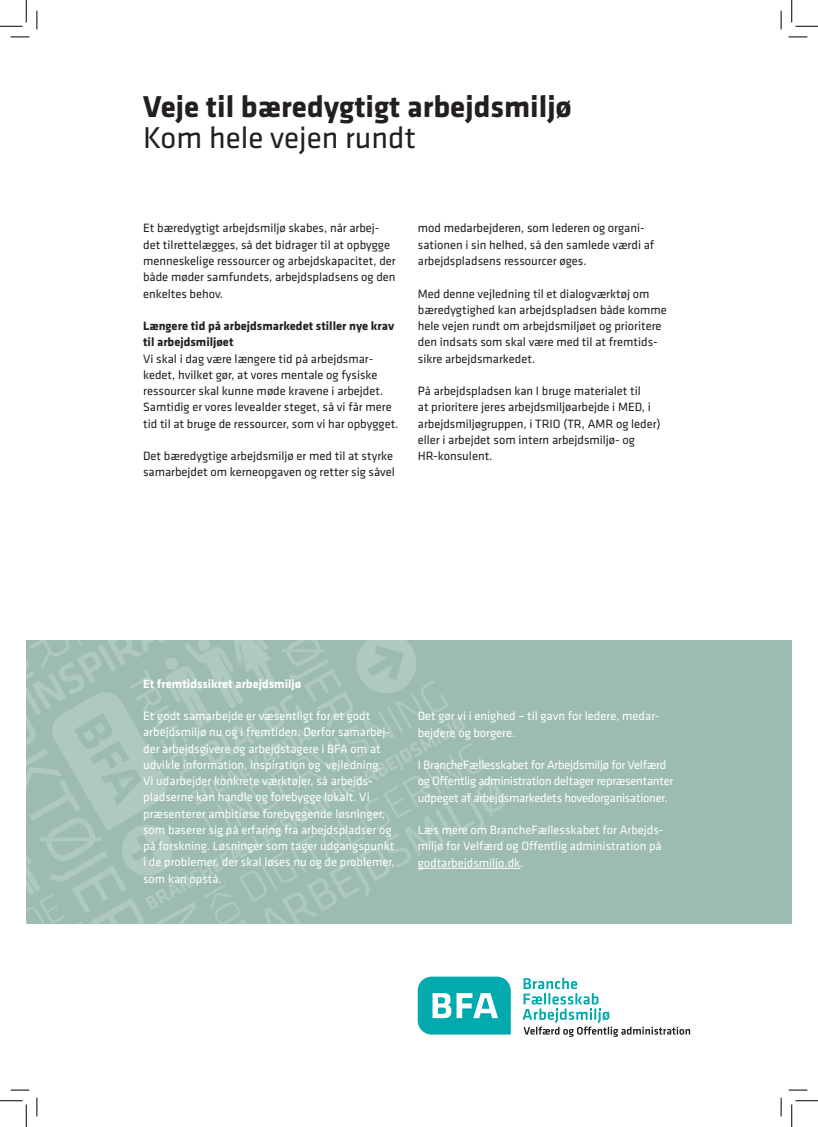
<style>
.page{position:relative;width:818px;height:1127px;background:#fff}
.page>*{position:absolute;margin:0;border:0;box-sizing:border-box;transform-origin:0 0}
.Manchet{font:700 31.25px "Klavika";color:#231f20}
.Manchet-2{font:31.25px "Klavika";color:#231f20}
.Brødtekst{font:12.5px/16.2px "Klavika";color:#231f20}
.Brødtekst-2{font:12.5px/16.2px "Klavika";color:#fff}
.Brødtekst-3{font:12.5px/16.2px "Klavika";letter-spacing:-.02em;color:#fff}
.Mellemrubrik_Lille{font:700 12.5px/16.2px "Klavika";color:#231f20}
.Brødtekst-4{font:700 12.5px "Klavika";color:#fff}
</style>
<div class="page">
<div style="left:26px;top:639px;width:766px;height:284px;background:#9cbbb2"></div>
<svg style="left:26px;top:639px;width:480px;height:284px"></svg>
<hr style="left:418px;top:867px;width:102px;height:1px;background:#fff">
<svg style="left:418px;top:976px;width:93px;height:58px"></svg>
<svg style="left:522px;top:977px;width:168px;height:59px"></svg>
<svg style="left:11px;top:36px;width:18px;height:2px"></svg>
<svg style="left:788px;top:36px;width:19px;height:2px"></svg>
<svg style="left:11px;top:1089px;width:18px;height:1px"></svg>
<svg style="left:788px;top:1089px;width:19px;height:1px"></svg>
<svg style="left:36px;top:11px;width:2px;height:18px"></svg>
<svg style="left:36px;top:1097px;width:2px;height:18px"></svg>
<svg style="left:780px;top:11px;width:2px;height:18px"></svg>
<svg style="left:780px;top:1097px;width:2px;height:18px"></svg>
<svg style="left:0;top:0;width:27px;height:27px"></svg>
<svg style="left:0;top:1100px;width:27px;height:26px"></svg>
<svg style="left:791px;top:0;width:27px;height:27px"></svg>
<svg style="left:791px;top:1100px;width:27px;height:26px"></svg>
<p class="Manchet" style="left:143px;top:90px;width:430px">Veje til bæredygtigt arbejdsmiljø</p>
<p class="Manchet-2" style="left:143px;top:121px;width:274px">Kom hele vejen rundt</p>
<p class="Brødtekst" style="left:143px;top:220px;width:254px">Et bæredygtigt arbejdsmiljø skabes, når arbej&shy;det tilrettelægges, så det bidrager til at opbygge menneskelige ressourcer og arbejdskapacitet, der både møder samfundets, arbejdspladsens og den enkeltes behov.</p>
<p class="Mellemrubrik_Lille" style="left:143px;top:318px;width:253px">Længere tid på arbejdsmarkedet stiller nye krav til arbejdsmiljøet</p>
<p class="Brødtekst" style="left:143px;top:350px;width:257px">Vi skal i dag være længere tid på arbejdsmar&shy;kedet, hvilket gør, at vores mentale og fysiske ressourcer skal kunne møde kravene i arbejdet.<br>Samtidig er vores levealder steget, så vi får mere tid til at bruge de ressourcer, som vi har opbygget.</p>
<p class="Brødtekst" style="left:143px;top:448px;width:253px">Det bæredygtige arbejdsmiljø er med til at styrke samarbejdet om kerneopgaven og retter sig såvel</p>
<p class="Brødtekst" style="left:418px;top:220px;width:238px">mod medarbejderen, som lederen og organi&shy;sationen i sin helhed, så den samlede værdi af arbejdspladsens ressourcer øges.</p>
<p class="Brødtekst" style="left:418px;top:285px;width:250px">Med denne vejledning til et dialogværktøj om bæredygtighed kan arbejdspladsen både komme hele vejen rundt om arbejdsmiljøet og prioritere den indsats som skal være med til at fremtids&shy;sikre arbejdsmarkedet.</p>
<p class="Brødtekst" style="left:418px;top:383px;width:244px">På arbejdspladsen kan I bruge materialet til<br>at prioritere jeres arbejdsmiljøarbejde i MED, i arbejdsmiljøgruppen, i TRIO (TR, AMR og leder) eller i arbejdet som intern arbejdsmiljø- og HR-konsulent.</p>
<p class="Brødtekst-4" style="left:143px;top:676px;width:160px">Et fremtidssikret arbejdsmiljø</p>
<p class="Brødtekst-2" style="left:143px;top:708px;width:248px">Et godt samarbejde er væsentligt for et godt arbejdsmiljø nu og i fremtiden. Derfor samarbej&shy;der arbejdsgivere og arbejdstagere i BFA om at udvikle information, inspiration og vejledning.</p>
<p class="Brødtekst-2" style="left:143px;top:773px;width:253px">Vi udarbejder konkrete værktøjer, så arbejds&shy;pladserne kan handle og forebygge lokalt. Vi præsenterer ambitiøse forebyggende løsninger, som baserer sig på erfaring fra arbejdspladser og på forskning. Løsninger som tager udgangspunkt i de problemer, der skal løses nu og de problemer, som kan opstå.</p>
<p class="Brødtekst-2" style="left:418px;top:708px;width:244px">Det gør vi i enighed – til gavn for ledere, medar&shy;bejdere og borgere.</p>
<p class="Brødtekst-3" style="left:418px;top:756px;width:257px">I BrancheFællesskabet for Arbejdsmiljø for Velfærd og Offentlig administration deltager repræsentanter udpeget af arbejdsmarkedets hovedorganisationer.</p>
<p class="Brødtekst-2" style="left:418px;top:821px;width:246px;text-align:justify">Læs mere om BrancheFællesskabet for Arbejds&shy;miljø for Velfærd og Offentlig administration på godtarbejdsmiljo.dk.</p>
</div>
